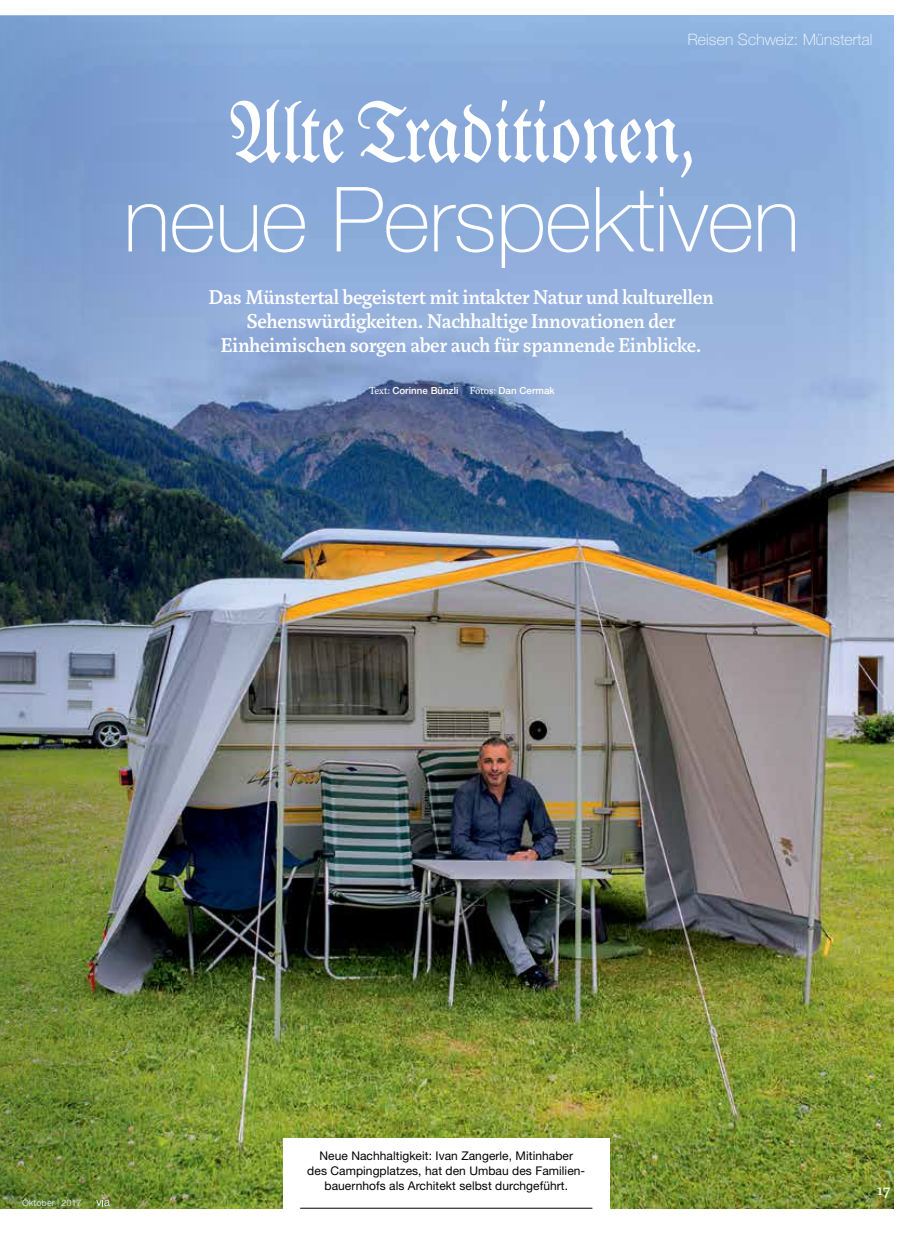
<style>
.page{position:relative;width:915px;height:1234px;background:#fff}
.page>*{position:absolute;margin:0;border:0;box-sizing:border-box;transform-origin:0 0}
.t1{font:90px "Neue Luther Frak EFOP";letter-spacing:-.01em;color:#fff}
.t2{font:100 90px "Helvetica Neue LT Pro";letter-spacing:-.01em;color:#fff}
.t3{font:500 21.75px/24px "Marat Pro";letter-spacing:-.01em;color:#fff;text-align:center}
.t4{font:16.5px "Marat Pro";color:#fff}
.t5{font:100 15.75px "Helvetica Neue LT Pro";letter-spacing:.01em;color:#fff}
.t6{font:12px/15px "Helvetica Neue LT Pro";letter-spacing:.005em;color:#000;text-align:center}
.t7{font:500 9.75px "Helvetica Neue LT Pro";letter-spacing:.005em;color:#fff}
.t8{font:9px "Helvetica Neue LT Pro";color:#fff}
.s1{font-family:"Marat Pro";font-weight:400;font-size:10.8px}
</style>
<div class="page">
<img style="left:243px;top:16px;width:649px;height:1192px">
<img style="left:1px;top:16px;width:242px;height:1192px">
<hr style="left:0;top:16px;width:1px;height:1192px;background:#5b7dad">
<div style="left:283px;top:1137px;width:326px;height:79px;background:#fff"></div>
<hr style="left:300px;top:1207px;width:292px;height:1px;background:#000">
<p class="t5" style="left:687px;top:30px;width:186px">Reisen Schweiz: Münstertal</p>
<h1 class="t1" style="left:227px;top:85px;width:471px">Alte Traditionen,</h1>
<h1 class="t2" style="left:123px;top:166px;width:677px">neue Perspektiven</h1>
<p class="t3" style="left:209px;top:285px;width:506px">Das Münstertal begeistert mit intakter Natur und kulturellen<br>Sehenswürdigkeiten. Nachhaltige Innovationen der<br>Einheimischen sorgen aber auch für spannende Einblicke.</p>
<p class="t7" style="left:369px;top:384px;width:187px"><span class="s1">Text:</span> Corinne Bünzli <span class="s1">Fotos:</span> Dan Cermak</p>
<p class="t8" style="left:22px;top:1196px;width:61px">Oktober | 2017</p>
<p class="t6" style="left:307px;top:1147px;width:279px">Neue Nachhaltigkeit: Ivan Zangerle, Mitinhaber<br>des Campingplatzes, hat den Umbau des Familien&shy;bauernhofs als Architekt selbst durchgeführt.</p>
<p class="t4" style="left:876px;top:1180px;width:15px">17</p>
</div>
